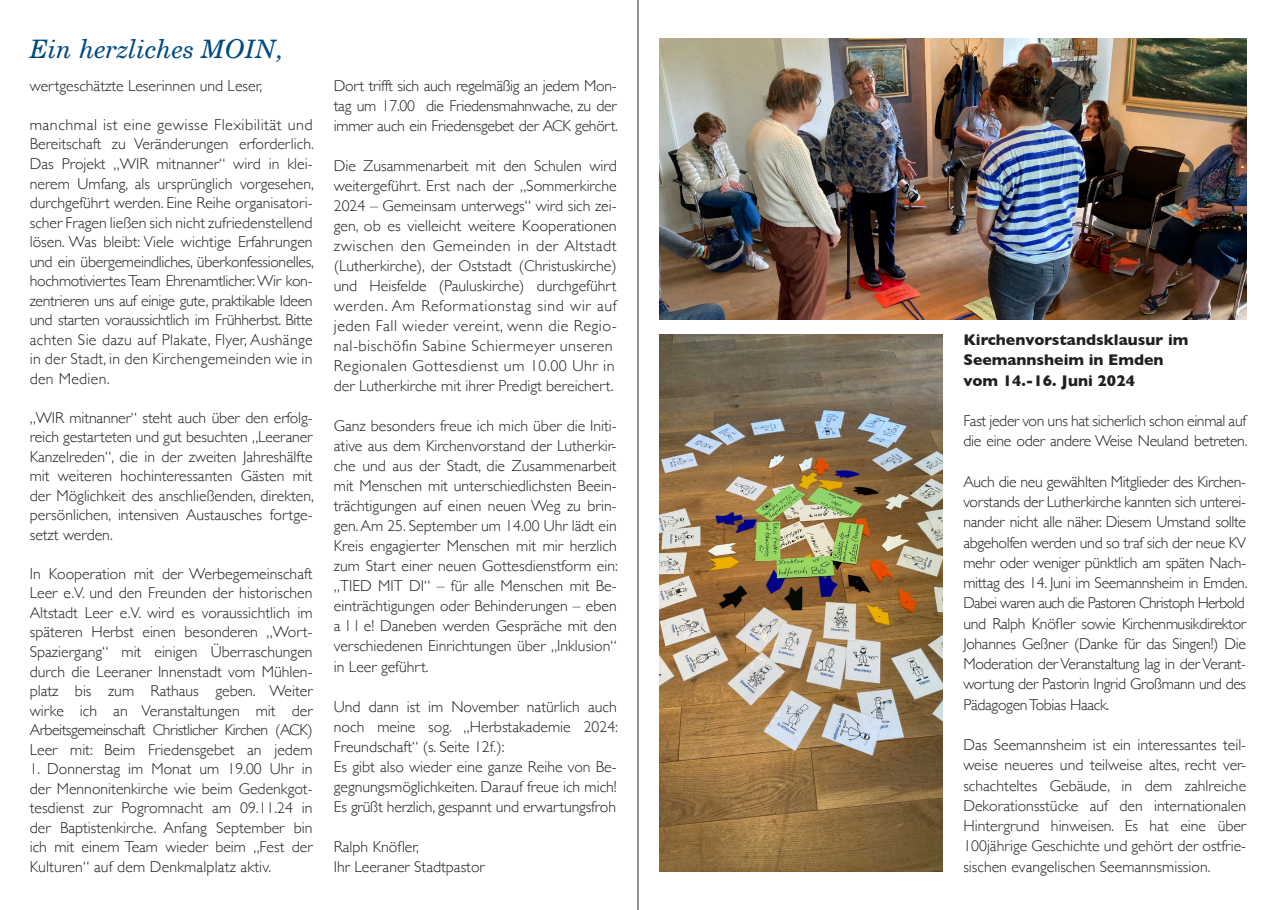
<style>
.page{position:relative;width:1276px;height:910px;background:#fff}
.page>*{position:absolute;margin:0;border:0;box-sizing:border-box;transform-origin:0 0}
.t1{font:25.5px "Century Italic SWFTE";color:#004a7f}
.t2{font:300 15.75px/19.5px "Gill Sans";color:#231f20;text-align:justify}
.t3{font:300 15.75px "Gill Sans";letter-spacing:.03em;color:#231f20}
.t4{font:300 15.75px/20.2px "Gill Sans";letter-spacing:-.02em;color:#231f20}
.t5{font:700 15.75px "Gill Sans";color:#231f20}
.t6{font:300 15.75px "Gill Sans";letter-spacing:.02em;color:#231f20}
.t7{font:300 15.75px "Gill Sans";letter-spacing:-.03em;color:#231f20}
</style>
<div class="page">
<hr style="left:638px;top:0;width:1px;height:910px;background:#231f20">
<img style="left:659px;top:38px;width:587px;height:282px">
<img style="left:659px;top:334px;width:283px;height:538px">
<p class="t1" style="left:30px;top:33px;width:255px">Ein herzliches MOIN,</p>
<p class="t2" style="left:30px;top:75px;width:234px">wertgeschätzte Leserinnen und Leser,</p>
<p class="t3" style="left:30px;top:112px;width:284px">manchmal ist eine gewisse Flexibilität und</p>
<p class="t2" style="left:30px;top:134px;width:286px">Bereitschaft zu Veränderungen erforderlich.<br>Das Projekt „WIR mitnanner“ wird in klei&shy;nerem Umfang, als ursprünglich vorgesehen, durchgeführt werden. Eine Reihe organisatori&shy;scher Fragen ließen sich nicht zufriedenstellend lösen. Was bleibt: Viele wichtige Erfahrungen und ein übergemeindliches, überkonfessionelles, hochmotiviertes Team Ehrenamtlicher. Wir kon&shy;zentrieren uns auf einige gute, praktikable Ideen und starten voraussichtlich im Frühherbst. Bitte achten Sie dazu auf Plakate, Flyer, Aushänge</p>
<p class="t6" style="left:30px;top:347px;width:284px">in der Stadt, in den Kirchengemeinden wie in</p>
<p class="t6" style="left:30px;top:366px;width:81px">den Medien.</p>
<p class="t2" style="left:30px;top:407px;width:284px">„WIR mitnanner“ steht auch über den erfolg&shy;reich gestarteten und gut besuchten „Leeraner</p>
<p class="t2" style="left:30px;top:446px;width:286px">Kanzelreden“, die in der zweiten Jahreshälfte mit weiteren hochinteressanten Gästen mit der Möglichkeit des anschließenden, direkten, persönlichen, intensiven Austausches fortge&shy;setzt werden.</p>
<p class="t2" style="left:30px;top:563px;width:284px">In Kooperation mit der Werbegemeinschaft Leer e.V. und den Freunden der historischen Altstadt Leer e.V. wird es voraussichtlich im späteren Herbst einen besonderen „Wort-Spaziergang“ mit einigen Überraschungen durch die Leeraner Innenstadt vom Mühlen-</p>
<p class="t2" style="left:30px;top:680px;width:284px">platz bis zum Rathaus geben. Weiter</p>
<p class="t2" style="left:30px;top:700px;width:284px">wirke ich an Veranstaltungen mit der</p>
<p class="t7" style="left:30px;top:717px;width:284px">Arbeitsgemeinschaft Christlicher Kirchen (ACK)</p>
<p class="t2" style="left:30px;top:739px;width:284px">Leer mit: Beim Friedensgebet an jedem</p>
<p class="t2" style="left:30px;top:758px;width:284px">1. Donnerstag im Monat um 19.00 Uhr in der Mennonitenkirche wie beim Gedenkgot&shy;tesdienst zur Pogromnacht am 09.11.24 in der Baptistenkirche. Anfang September bin ich mit einem Team wieder beim „Fest der</p>
<p class="t2" style="left:30px;top:856px;width:243px">Kulturen“ auf dem Denkmalplatz aktiv.</p>
<p class="t2" style="left:334px;top:75px;width:286px;line-height:20px">Dort trifft sich auch regelmäßig an jedem Mon&shy;tag um 17.00 die Friedensmahnwache, zu der immer auch ein Friedensgebet der ACK gehört.</p>
<p class="t2" style="left:334px;top:155px;width:284px;line-height:20px">Die Zusammenarbeit mit den Schulen wird weitergeführt. Erst nach der „Sommerkirche 2024 – Gemeinsam unterwegs“ wird sich zei&shy;gen, ob es vielleicht weitere Kooperationen</p>
<p class="t3" style="left:334px;top:233px;width:284px">zwischen den Gemeinden in der Altstadt</p>
<p class="t2" style="left:334px;top:255px;width:284px;line-height:20px">(Lutherkirche), der Oststadt (Christuskirche) und Heisfelde (Pauluskirche) durchgeführt werden. Am Reformationstag sind wir auf</p>
<p class="t3" style="left:334px;top:314px;width:284px">jeden Fall wieder vereint, wenn die Regio-</p>
<p class="t3" style="left:334px;top:334px;width:280px">nal-bischöfin Sabine Schiermeyer unseren</p>
<p class="t3" style="left:334px;top:354px;width:282px">Regionalen Gottesdienst um 10.00 Uhr in</p>
<p class="t2" style="left:334px;top:376px;width:281px">der Lutherkirche mit ihrer Predigt bereichert.</p>
<p class="t2" style="left:334px;top:415px;width:286px;line-height:20px">Ganz besonders freue ich mich über die Initi&shy;ative aus dem Kirchenvorstand der Lutherkir&shy;che und aus der Stadt, die Zusammenarbeit mit Menschen mit unterschiedlichsten Beein&shy;trächtigungen auf einen neuen Weg zu brin&shy;gen. Am 25. September um 14.00 Uhr lädt ein Kreis engagierter Menschen mit mir herzlich zum Start einer neuen Gottesdienstform ein: „TIED MIT DI“ – für alle Menschen mit Be&shy;einträchtigungen oder Behinderungen – eben a l l e! Daneben werden Gespräche mit den verschiedenen Einrichtungen über „Inklusion“ in Leer geführt.</p>
<p class="t2" style="left:334px;top:696px;width:286px;line-height:20px">Und dann ist im November natürlich auch noch meine sog. „Herbstakademie 2024:<br>Freundschaft“ (s. Seite 12f.):</p>
<p class="t2" style="left:334px;top:756px;width:284px;line-height:20px">Es gibt also wieder eine ganze Reihe von Be&shy;gegnungsmöglichkeiten. Darauf freue ich mich!<br>Es grüßt herzlich, gespannt und erwartungsfroh</p>
<p class="t2" style="left:334px;top:836px;width:87px">Ralph Knöfler,</p>
<p class="t2" style="left:334px;top:856px;width:152px">Ihr Leeraner Stadtpastor</p>
<p class="t5" style="left:963px;top:327px;width:227px">Kirchenvorstandsklausur im</p>
<p class="t5" style="left:963px;top:348px;width:202px">Seemannsheim in Emden</p>
<p class="t5" style="left:963px;top:368px;width:173px">vom 14.-16. Juni 2024</p>
<p class="t4" style="left:963px;top:410px;width:286px">Fast jeder von uns hat sicherlich schon einmal auf die eine oder andere Weise Neuland betreten.</p>
<p class="t2" style="left:963px;top:471px;width:286px;line-height:20.2px">Auch die neu gewählten Mitglieder des Kirchen&shy;vorstands der Lutherkirche kannten sich unterei&shy;nander nicht alle näher. Diesem Umstand sollte abgeholfen werden und so traf sich der neue KV mehr oder weniger pünktlich am späten Nach&shy;mittag des 14. Juni im Seemannsheim in Emden.<br>Dabei waren auch die Pastoren Christoph Herbold</p>
<p class="t2" style="left:963px;top:613px;width:284px;line-height:20.2px">und Ralph Knöfler sowie Kirchenmusikdirektor Johannes Geßner (Danke für das Singen!) Die Moderation der Veranstaltung lag in der Verant&shy;wortung der Pastorin Ingrid Großmann und des Pädagogen Tobias Haack.</p>
<p class="t2" style="left:963px;top:734px;width:284px;line-height:20.2px">Das Seemannsheim ist ein interessantes teil&shy;weise neueres und teilweise altes, recht ver&shy;schachteltes Gebäude, in dem zahlreiche Dekorationsstücke auf den internationalen Hintergrund hinweisen. Es hat eine über 100jährige Geschichte und gehört der ostfrie&shy;sischen evangelischen Seemannsmission.</p>
</div>
